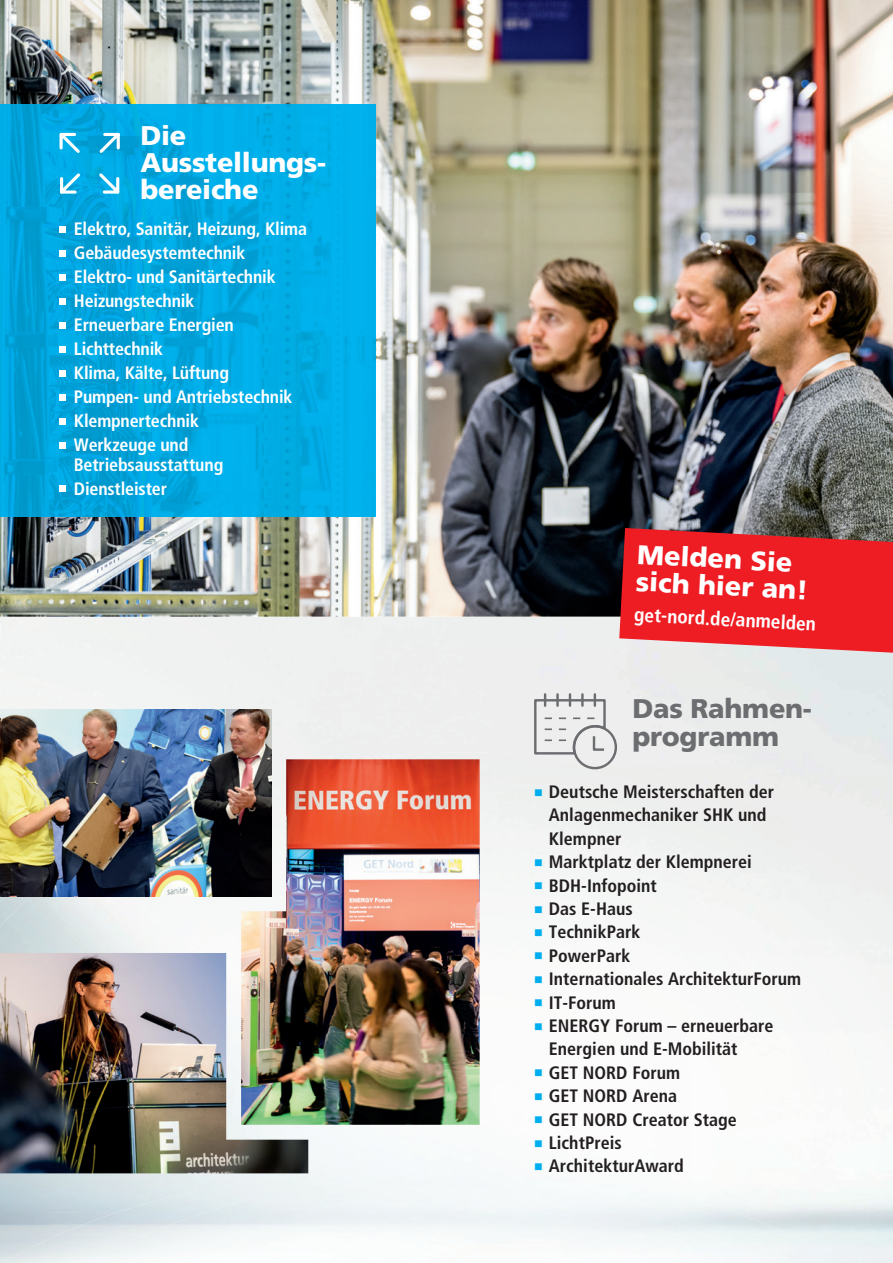
<style>
.page{position:relative;width:893px;height:1263px;background:#fff}
.page>*{position:absolute;margin:0;border:0;box-sizing:border-box;transform-origin:0 0}
.t1{font:900 27px/27px "Frutiger";letter-spacing:-.01em;color:#fff}
.t2{font:900 27px/28.5px "Frutiger";letter-spacing:-.01em;color:#6c6d70}
.t3{font:700 condensed 19.5px "Frutiger LT Pro";color:#fff}
.t4{font:700 condensed 18px/23.4px "Frutiger LT Pro";color:#231f20}
.t5{font:700 condensed 18px/24px "Frutiger LT Pro";letter-spacing:-.01em;color:#fff}
.s1{color:#00aeef}
</style>
<div class="page">
<div style="left:240px;top:628px;width:48px;height:131px;background:#eff1f0"></div>
<div style="left:288px;top:661px;width:48px;height:98px;background:#eef1ef"></div>
<div style="left:336px;top:703px;width:48px;height:56px;background:#edefee"></div>
<div style="left:384px;top:752px;width:356px;height:102px;background:#eeefee"></div>
<div style="left:740px;top:800px;width:51px;height:157px;background:#f0f2f2"></div>
<img style="left:147px;top:896px;width:196px;height:266px">
<div style="left:343px;top:757px;width:99px;height:405px;background:#f6fafa"></div>
<img style="left:49px;top:896px;width:98px;height:57px">
<img style="left:480px;top:851px;width:11px;height:157px">
<img style="left:0;top:896px;width:49px;height:367px">
<img style="left:308px;top:1162px;width:94px;height:10px">
<img style="left:425px;top:1172px;width:55px;height:5px">
<img style="left:2px;top:1172px;width:423px;height:91px">
<img style="left:451px;top:1177px;width:310px;height:86px">
<img style="left:0;top:0;width:893px;height:617px">
<img style="left:0;top:953px;width:308px;height:220px">
<img style="left:241px;top:759px;width:239px;height:366px">
<img style="left:0;top:709px;width:271px;height:187px">
<svg style="left:619px;top:528px;width:274px;height:125px;background:#e22c31"></svg>
<div style="left:573px;top:725px;width:44px;height:44px;border:2px solid #6c6d70;border-radius:50%"></div>
<svg style="left:534px;top:694px;width:73px;height:62px;background:#d3d4d4"></svg>
<img style="left:0;top:104px;width:376px;height:412px">
<svg style="left:60px;top:226px;width:6px;height:6px"></svg>
<svg style="left:60px;top:250px;width:6px;height:6px"></svg>
<svg style="left:60px;top:274px;width:6px;height:6px"></svg>
<svg style="left:60px;top:298px;width:6px;height:6px"></svg>
<svg style="left:60px;top:322px;width:6px;height:6px"></svg>
<svg style="left:60px;top:346px;width:6px;height:6px"></svg>
<svg style="left:60px;top:370px;width:6px;height:6px"></svg>
<svg style="left:60px;top:394px;width:6px;height:6px"></svg>
<svg style="left:60px;top:418px;width:6px;height:6px"></svg>
<svg style="left:60px;top:442px;width:6px;height:6px"></svg>
<div style="left:60px;top:485px;width:6px;height:7px;background:#fff"></div>
<svg style="left:60px;top:133px;width:60px;height:61px;background:#2cb7e7"></svg>
<h1 class="t1" style="left:140px;top:121px;width:187px">Die<br>Ausstellungs&shy;bereiche</h1>
<p class="t5" style="left:74px;top:217px;width:235px">Elektro, Sanitär, Heizung, Klima<br>Gebäudesystemtechnik<br>Elektro- und Sanitärtechnik<br>Heizungstechnik<br>Erneuerbare Energien<br>Lichttechnik<br>Klima, Kälte, Lüftung<br>Pumpen- und Antriebstechnik<br>Klempnertechnik<br>Werkzeuge und</p>
<p class="t5" style="left:74px;top:452px;width:151px">Betriebsausstattung<br>Dienstleister</p>
<h1 class="t1" style="left:638px;top:540px;width:174px;rotate:3deg">Melden Sie sich hier an!</h1>
<p class="t3" style="left:635px;top:603px;width:184px;rotate:3deg">get-nord.de/anmelden</p>
<h1 class="t2" style="left:632px;top:693px;width:181px">Das Rahmen&shy;programm</h1>
<p class="t4" style="left:549px;top:780px;width:227px;text-indent:-15px"><span class="s1">■</span> Deutsche Meisterschaften der<br>Anlagenmechaniker SHK und<br>Klempner</p>
<p class="t4" style="left:534px;top:850px;width:219px"><span class="s1">■</span> Marktplatz der Klempnerei</p>
<p class="t4" style="left:534px;top:874px;width:124px"><span class="s1">■</span> BDH-Infopoint</p>
<p class="t4" style="left:534px;top:897px;width:100px"><span class="s1">■</span> Das E-Haus</p>
<p class="t4" style="left:534px;top:920px;width:108px"><span class="s1">■</span> TechnikPark</p>
<p class="t4" style="left:534px;top:944px;width:98px"><span class="s1">■</span> PowerPark</p>
<p class="t4" style="left:534px;top:967px;width:269px"><span class="s1">■</span> Internationales ArchitekturForum</p>
<p class="t4" style="left:534px;top:991px;width:83px"><span class="s1">■</span> IT-Forum</p>
<p class="t4" style="left:549px;top:1014px;width:226px;text-indent:-15px"><span class="s1">■</span> ENERGY Forum – erneuerbare<br>Energien und E-Mobilität</p>
<p class="t4" style="left:534px;top:1061px;width:147px"><span class="s1">■</span> GET NORD Forum</p>
<p class="t4" style="left:534px;top:1084px;width:144px"><span class="s1">■</span> GET NORD Arena</p>
<p class="t4" style="left:534px;top:1108px;width:204px"><span class="s1">■</span> GET NORD Creator Stage</p>
<p class="t4" style="left:534px;top:1131px;width:89px"><span class="s1">■</span> LichtPreis</p>
<p class="t4" style="left:534px;top:1154px;width:151px"><span class="s1">■</span> ArchitekturAward</p>
</div>
